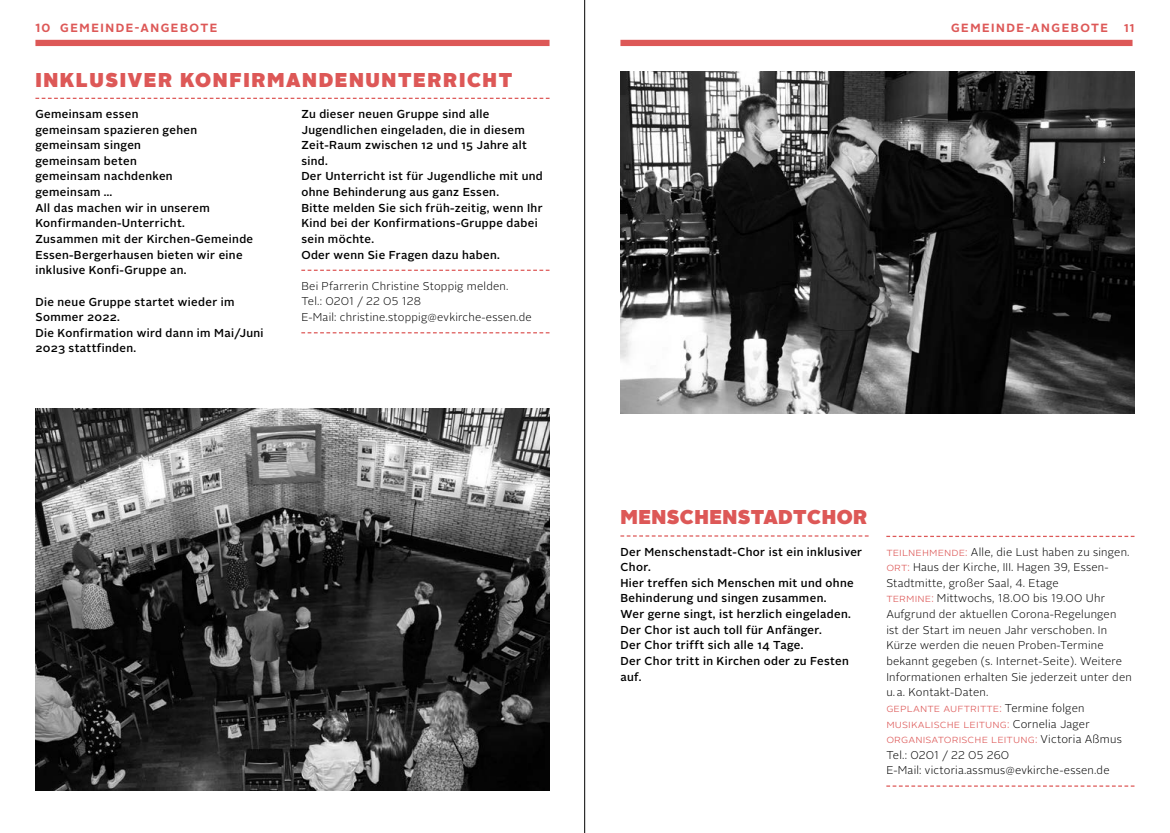
<style>
.page{position:relative;width:1170px;height:833px;background:#fff}
.page>*{position:absolute;margin:0;border:0;box-sizing:border-box;transform-origin:0 0}
.t1{font:900 20px "Alright Sans";letter-spacing:.08em;color:#dd5857}
.t2{font:900 20px "Alright Sans";letter-spacing:.025em;color:#dd5857}
.t3{font:700 11.88px "Alright Sans";letter-spacing:.13em;color:#dd5857}
.t4{font:500 11.5px/15.6px "Alright Sans";letter-spacing:.03em;color:#000}
.t5{font:300 11.5px/15.6px "Alright Sans";letter-spacing:.01em;color:#dd5857}
.t6{font:300 11.25px/15.6px "Alright Sans";letter-spacing:.02em;color:#000}
.t7{font:700 11.25px "Alright Sans";color:#dd5857}
.s1{font-size:11.5px;color:#dd5857}
.s2{font-size:11.25px;color:#000}
</style>
<div class="page">
<div style="left:35px;top:40px;width:514px;height:6px;background:#dd5857"></div>
<div style="left:620px;top:40px;width:512px;height:6px;background:#dd5857"></div>
<svg style="left:620px;top:535px;width:248px;height:1px"></svg>
<svg style="left:35px;top:98px;width:514px;height:1px"></svg>
<svg style="left:301px;top:270px;width:248px;height:1px"></svg>
<svg style="left:301px;top:332px;width:248px;height:1px"></svg>
<img style="left:620px;top:71px;width:514px;height:343px">
<img style="left:35px;top:408px;width:514px;height:382px">
<svg style="left:886px;top:536px;width:248px;height:1px"></svg>
<svg style="left:886px;top:785px;width:248px;height:1px"></svg>
<hr style="left:584px;top:0;width:1px;height:833px;background:#000">
<p class="t3" style="left:35px;top:20px;width:183px">10 GEMEINDE-ANGEBOTE</p>
<p class="t3" style="left:950px;top:20px;width:159px">GEMEINDE-ANGEBOTE</p>
<p class="t7" style="left:1123px;top:20px;width:12px">11</p>
<h1 class="t1" style="left:35px;top:65px;width:478px">INKLUSIVER KONFIRMANDENUNTERRICHT</h1>
<p class="t4" style="left:301px;top:106px;width:243px">Zu dieser neuen Gruppe sind alle<br>Jugendlichen eingeladen, die in diesem<br>Zeit-Raum zwischen 12 und 15 Jahre alt sind.<br>Der Unterricht ist für Jugendliche mit und ohne Behinderung aus ganz Essen.<br>Bitte melden Sie sich früh-zeitig, wenn Ihr<br>Kind bei der Konfirmations-Gruppe dabei sein möchte.<br>Oder wenn Sie Fragen dazu haben.</p>
<p class="t6" style="left:301px;top:278px;width:232px">Bei Pfarrerin Christine Stoppig melden.<br>Tel.: 0201 / 22 05 128<br>E-Mail: christine.stoppig@evkirche-essen.de</p>
<p class="t4" style="left:35px;top:106px;width:219px">Gemeinsam essen<br>gemeinsam spazieren gehen gemeinsam singen<br>gemeinsam beten<br>gemeinsam nachdenken<br>gemeinsam …<br>All das machen wir in unserem<br>Konfirmanden-Unterricht.<br>Zusammen mit der Kirchen-Gemeinde<br>Essen-Bergerhausen bieten wir eine inklusive Konfi-Gruppe an.</p>
<p class="t4" style="left:35px;top:294px;width:230px">Die neue Gruppe startet wieder im<br>Sommer 2022.<br>Die Konfirmation wird dann im Mai/Juni<br>2023 stattfinden.</p>
<h1 class="t2" style="left:620px;top:503px;width:248px">MENSCHENSTADTCHOR</h1>
<p class="t4" style="left:620px;top:544px;width:243px">Der Menschenstadt-Chor ist ein inklusiver<br>Chor.<br>Hier treffen sich Menschen mit und ohne<br>Behinderung und singen zusammen.<br>Wer gerne singt, ist herzlich eingeladen.<br>Der Chor ist auch toll für Anfänger.<br>Der Chor trifft sich alle 14 Tage.<br>Der Chor tritt in Kirchen oder zu Festen auf.</p>
<p class="t6" style="left:886px;top:544px;width:247px"><span class="s1">Teilnehmende:</span> Alle, die Lust haben zu singen.<br><span class="s1">Ort:</span> Haus der Kirche, III. Hagen 39, Essen-Stadtmitte, großer Saal, 4. Etage<br><span class="s1">Termine:</span> Mittwochs, 18.00 bis 19.00 Uhr Aufgrund der aktuellen Corona-Regelungen<br>ist der Start im neuen Jahr verschoben. In Kürze werden die neuen Proben-Termine bekannt gegeben (s. Internet-Seite). Weitere Informationen erhalten Sie jederzeit unter den u. a. Kontakt-Daten.</p>
<p class="t5" style="left:886px;top:700px;width:237px">Geplante Auftritte: <span class="s2">Termine folgen<br></span>M usikalische Leitung: <span class="s2">Cornelia Jager<br></span>Organisatorische Leitung: <span class="s2">Victoria Aßmus</span></p>
<p class="t6" style="left:886px;top:747px;width:225px">Tel.: 0201 / 22 05 260<br>E-Mail: victoria.assmus@evkirche-essen.de</p>
</div>
